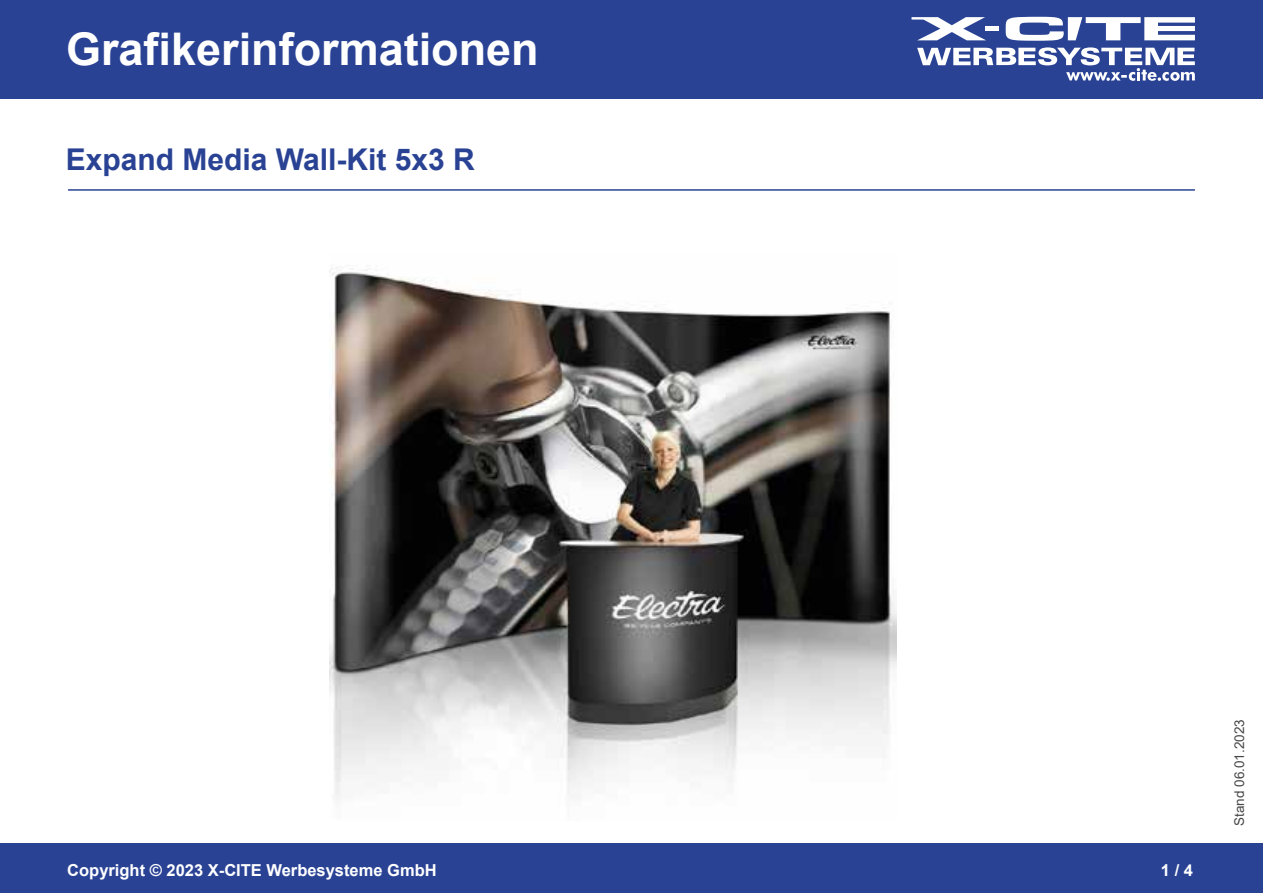
<style>
.page{position:relative;width:1263px;height:893px;background:#fff}
.page>*{position:absolute;margin:0;border:0;box-sizing:border-box;transform-origin:0 0}
.t1{font:700 45px "Arial";color:#fff}
.t2{font:700 30px "Arial";color:#294294}
.t3{font:700 16.5px "Arial";color:#fff}
.t4{font:13.5px "Arial";color:#484748}
</style>
<div class="page">
<div style="left:0;top:0;width:1263px;height:98px;background:#294294"></div>
<div style="left:0;top:844px;width:1263px;height:49px;background:#294294"></div>
<div style="left:985px;top:26px;width:14px;height:5px;background:#fff"></div>
<svg style="left:1006px;top:17px;width:189px;height:24px"></svg>
<svg style="left:911px;top:17px;width:75px;height:23px"></svg>
<svg style="left:917px;top:47px;width:278px;height:34px"></svg>
<hr style="left:68px;top:189px;width:1127px;height:2px;background:#294294">
<img style="left:330px;top:265px;width:567px;height:534px">
<h1 class="t1" style="left:66px;top:18px;width:474px">Grafikerinformationen</h1>
<h2 class="t2" style="left:66px;top:138px;width:410px">Expand Media Wall-Kit 5x3 R</h2>
<p class="t3" style="left:67px;top:858px;width:371px">Copyright © 2023 X-CITE Werbesysteme GmbH</p>
<p class="t3" style="left:1161px;top:858px;width:34px">1 / 4</p>
<p class="t4" style="left:1230px;top:826px;width:108px;rotate:-90deg">Stand 06.01.2023</p>
</div>
